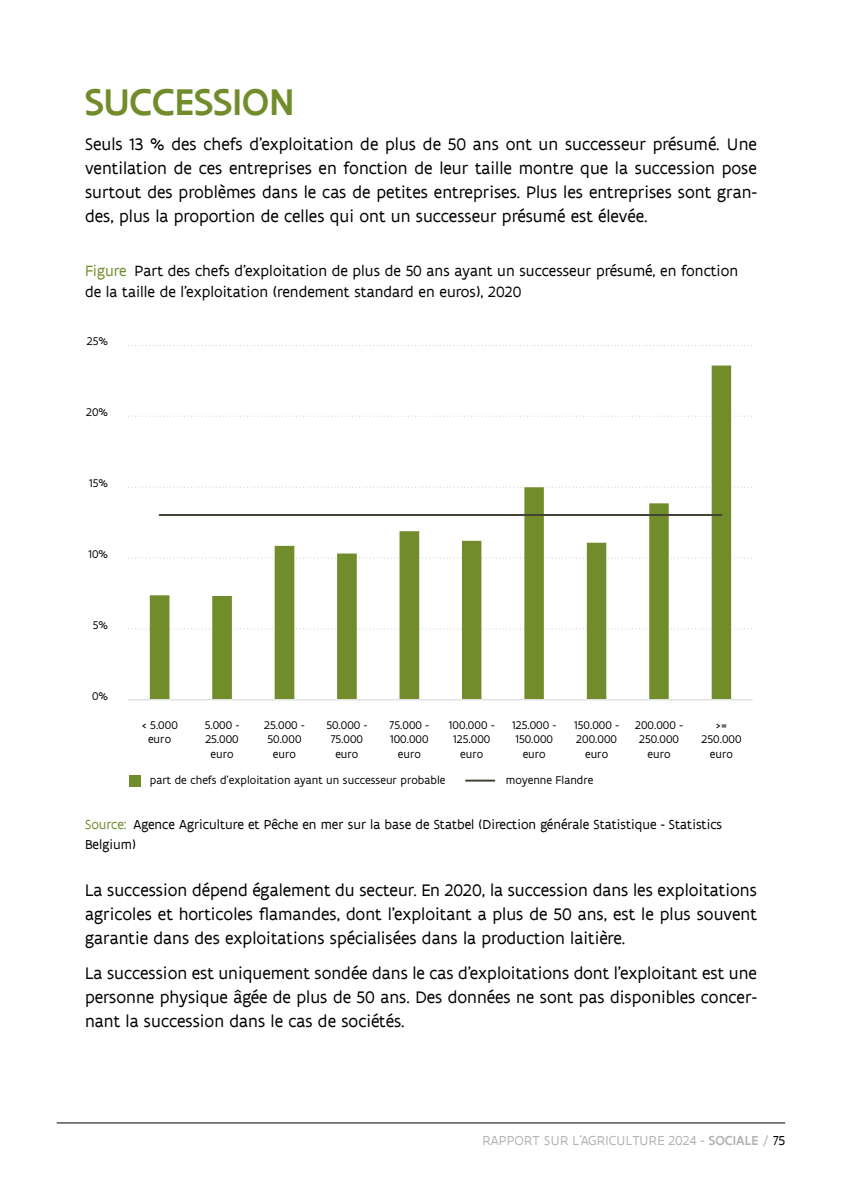
<style>
.page{position:relative;width:842px;height:1191px;background:#fff}
.page>*{position:absolute;margin:0;border:0;box-sizing:border-box;transform-origin:0 0}
.t1{font:500 40px "Flanders Art Sans";letter-spacing:.005em;color:#718d2b}
.Platte_tekst{font:18px/24px "Flanders Art Sans";color:#000;text-align:justify}
.t2{font:16px/20px "Flanders Art Sans";color:#000}
.t3{font:14px/20px "Flanders Art Sans";color:#000}
.t4{font:14px "Flanders Art Sans";letter-spacing:.005em;color:#b3b2b2}
.t5{font:12px/14.4px "Flanders Art Sans";letter-spacing:.005em;color:#000;text-align:center}
.s1{color:#718d2b}
.s2{font-weight:500}
.s3{color:#000}
</style>
<div class="page">
<hr style="left:57px;top:1122px;width:728px;height:1px;background:#000">
<svg style="left:128px;top:345px;width:624px;height:1px"></svg>
<svg style="left:128px;top:416px;width:624px;height:1px"></svg>
<svg style="left:128px;top:487px;width:624px;height:1px"></svg>
<svg style="left:128px;top:558px;width:624px;height:1px"></svg>
<svg style="left:128px;top:628px;width:624px;height:1px"></svg>
<svg style="left:150px;top:365px;width:581px;height:334px"></svg>
<hr style="left:128px;top:699px;width:625px;height:1px;background:#e2e1e1">
<hr style="left:160px;top:514px;width:561px;height:2px;background:#424335">
<div style="left:129px;top:775px;width:11px;height:11px;background:#718c2b"></div>
<hr style="left:466px;top:779px;width:28px;height:2px;background:#424335">
<h1 class="t1" style="left:85px;top:77px;width:211px">SUCCESSION</h1>
<p class="Platte_tekst" style="left:85px;top:133px;width:673px">Seuls 13 % des chefs d’exploitation de plus de 50 ans ont un successeur présumé. Une ventilation de ces entreprises en fonction de leur taille montre que la succession pose surtout des problèmes dans le cas de petites entreprises. Plus les entreprises sont gran&shy;des, plus la proportion de celles qui ont un successeur présumé est élevée.</p>
<p class="t2" style="left:85px;top:261px;width:655px"><span class="s1">Figure</span> Part des chefs d’exploitation de plus de 50 ans ayant un successeur présumé, en fonction de la taille de l’exploitation (rendement standard en euros), 2020</p>
<p class="t5" style="left:87px;top:334px;width:23px">25%</p>
<p class="t5" style="left:86px;top:405px;width:23px">20%</p>
<p class="t5" style="left:89px;top:476px;width:20px">15%</p>
<p class="t5" style="left:88px;top:547px;width:21px">10%</p>
<p class="t5" style="left:93px;top:618px;width:17px">5%</p>
<p class="t5" style="left:92px;top:689px;width:18px">0%</p>
<p class="t5" style="left:141px;top:718px;width:38px">&lt; 5.000 euro</p>
<p class="t5" style="left:205px;top:718px;width:36px">5.000 -<br>25.000 euro</p>
<p class="t5" style="left:264px;top:718px;width:42px">25.000 -<br>50.000 euro</p>
<p class="t5" style="left:326px;top:718px;width:43px">50.000 -<br>75.000 euro</p>
<p class="t5" style="left:390px;top:718px;width:41px">75.000 -<br>100.000 euro</p>
<p class="t5" style="left:449px;top:718px;width:47px">100.000 -<br>125.000 euro</p>
<p class="t5" style="left:512px;top:718px;width:46px">125.000 -<br>150.000 euro</p>
<p class="t5" style="left:574px;top:718px;width:46px">150.000 -<br>200.000 euro</p>
<p class="t5" style="left:635px;top:718px;width:49px">200.000 -<br>250.000 euro</p>
<p class="t5" style="left:701px;top:718px;width:41px">&gt;=<br>250.000 euro</p>
<p class="t5" style="left:150px;top:772px;width:297px">part de chefs d'exploitation ayant un successeur probable</p>
<p class="t5" style="left:506px;top:772px;width:89px">moyenne Flandre</p>
<p class="t3" style="left:85px;top:814px;width:639px"><span class="s1">Source:</span> Agence Agriculture et Pêche en mer sur la base de Statbel (Direction générale Statistique - Statistics<br>Belgium)</p>
<p class="Platte_tekst" style="left:85px;top:878px;width:673px">La succession dépend également du secteur. En 2020, la succession dans les exploitations agricoles et horticoles flamandes, dont l’exploitant a plus de 50 ans, est le plus souvent garantie dans des exploitations spécialisées dans la production laitière.</p>
<p class="Platte_tekst" style="left:85px;top:961px;width:673px">La succession est uniquement sondée dans le cas d’exploitations dont l’exploitant est une personne physique âgée de plus de 50 ans. Des données ne sont pas disponibles concer&shy;nant la succession dans le cas de sociétés.</p>
<p class="t4" style="left:482px;top:1131px;width:304px">RAPPORT SUR L’AGRICULTURE 2024 - <span class="s2">SOCIALE</span> / <span class="s3">75</span></p>
</div>
